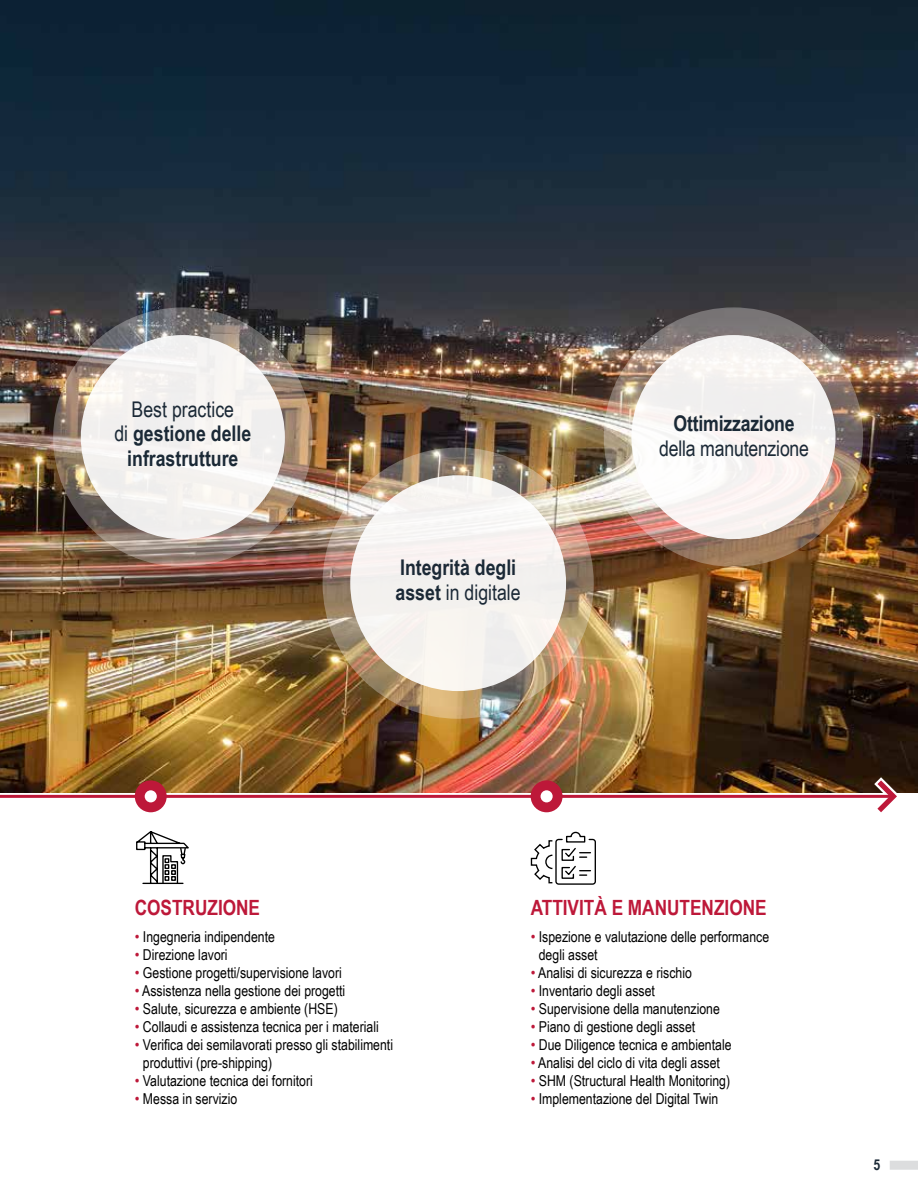
<style>
.page{position:relative;width:918px;height:1188px;background:#fff}
.page>*{position:absolute;margin:0;border:0;box-sizing:border-box;transform-origin:0 0}
.t1{font:700 21.6px/24.3px "Arial Narrow";color:#1b2936;text-align:center}
.t2{font:21.6px "Arial Narrow";letter-spacing:-.01em;color:#1b2936}
.t3{font:700 21px "Arial Narrow";color:#bd1839}
.t4{font:15px/18px "Arial Narrow";color:#000}
.t5{font:700 15px "Arial Narrow";color:#1b2936}
.s1{font-weight:400}
.s2{color:#bd1839}
</style>
<div class="page">
<img style="left:0;top:0;width:918px;height:792px">
<img style="left:53px;top:307px;width:260px;height:260px;border-radius:50%">
<div style="left:81px;top:335px;width:204px;height:204px;background:#f4f2f0;border-radius:50%"></div>
<img style="left:323px;top:448px;width:271px;height:271px;border-radius:50%">
<div style="left:350px;top:475px;width:216px;height:216px;background:#f6f2f0;border-radius:50%"></div>
<img style="left:604px;top:307px;width:259px;height:260px;border-radius:50%">
<div style="left:631px;top:335px;width:205px;height:204px;background:#f8f3f2;border-radius:50%"></div>
<hr style="left:0;top:795px;width:893px;height:3px;background:#bd1839">
<div style="left:890px;top:1161px;width:28px;height:9px;background:#dcddde"></div>
<div style="left:135px;top:780px;width:32px;height:32px;background:#bd1839;border-radius:50%"></div>
<div style="left:145px;top:790px;width:12px;height:12px;background:#fff;border-radius:50%"></div>
<div style="left:531px;top:780px;width:32px;height:32px;background:#bd1839;border-radius:50%"></div>
<div style="left:541px;top:790px;width:12px;height:12px;background:#fff;border-radius:50%"></div>
<svg style="left:871px;top:774px;width:32px;height:39px"></svg>
<svg style="left:530px;top:831px;width:66px;height:54px"></svg>
<svg style="left:136px;top:831px;width:53px;height:54px"></svg>
<h1 class="t1" style="left:114px;top:396px;width:138px"><span class="s1">Best practice<br>di</span> gestione delle infrastrutture</h1>
<h1 class="t1" style="left:396px;top:554px;width:127px;text-align:left">Integrità degli asset <span class="s1">in digitale</span></h1>
<h1 class="t1" style="left:674px;top:410px;width:123px">Ottimizzazione</h1>
<h1 class="t2" style="left:659px;top:432px;width:151px">della manutenzione</h1>
<h2 class="t3" style="left:135px;top:892px;width:127px">COSTRUZIONE</h2>
<p class="t4" style="left:135px;top:927px;width:142px"><span class="s2">•</span> Ingegneria indipendente</p>
<p class="t4" style="left:135px;top:945px;width:94px"><span class="s2">•</span> Direzione lavori</p>
<p class="t4" style="left:135px;top:963px;width:209px"><span class="s2">•</span> Gestione progetti/supervisione lavori</p>
<p class="t4" style="left:135px;top:981px;width:212px"><span class="s2">•</span> Assistenza nella gestione dei progetti</p>
<p class="t4" style="left:135px;top:999px;width:204px"><span class="s2">•</span> Salute, sicurezza e ambiente (HSE)</p>
<p class="t4" style="left:135px;top:1017px;width:246px"><span class="s2">•</span> Collaudi e assistenza tecnica per i materiali</p>
<p class="t4" style="left:143px;top:1035px;width:252px;text-indent:-8px"><span class="s2">•</span> Verifica dei semilavorati presso gli stabilimenti produttivi (pre-shipping)</p>
<p class="t4" style="left:135px;top:1071px;width:180px"><span class="s2">•</span> Valutazione tecnica dei fornitori</p>
<p class="t4" style="left:135px;top:1089px;width:104px"><span class="s2">•</span> Messa in servizio</p>
<h2 class="t3" style="left:531px;top:892px;width:237px">ATTIVITÀ E MANUTENZIONE</h2>
<p class="t4" style="left:539px;top:927px;width:232px;text-indent:-8px"><span class="s2">•</span> Ispezione e valutazione delle performance degli asset</p>
<p class="t4" style="left:531px;top:963px;width:163px"><span class="s2">•</span> Analisi di sicurezza e rischio</p>
<p class="t4" style="left:531px;top:981px;width:126px"><span class="s2">•</span> Inventario degli asset</p>
<p class="t4" style="left:531px;top:999px;width:191px"><span class="s2">•</span> Supervisione della manutenzione</p>
<p class="t4" style="left:531px;top:1017px;width:166px"><span class="s2">•</span> Piano di gestione degli asset</p>
<p class="t4" style="left:531px;top:1035px;width:202px"><span class="s2">•</span> Due Diligence tecnica e ambientale</p>
<p class="t4" style="left:531px;top:1053px;width:191px"><span class="s2">•</span> Analisi del ciclo di vita degli asset</p>
<p class="t4" style="left:531px;top:1071px;width:201px"><span class="s2">•</span> SHM (Structural Health Monitoring)</p>
<p class="t4" style="left:531px;top:1089px;width:189px"><span class="s2">•</span> Implementazione del Digital Twin</p>
<p class="t5" style="left:874px;top:1153px;width:8px">5</p>
</div>
